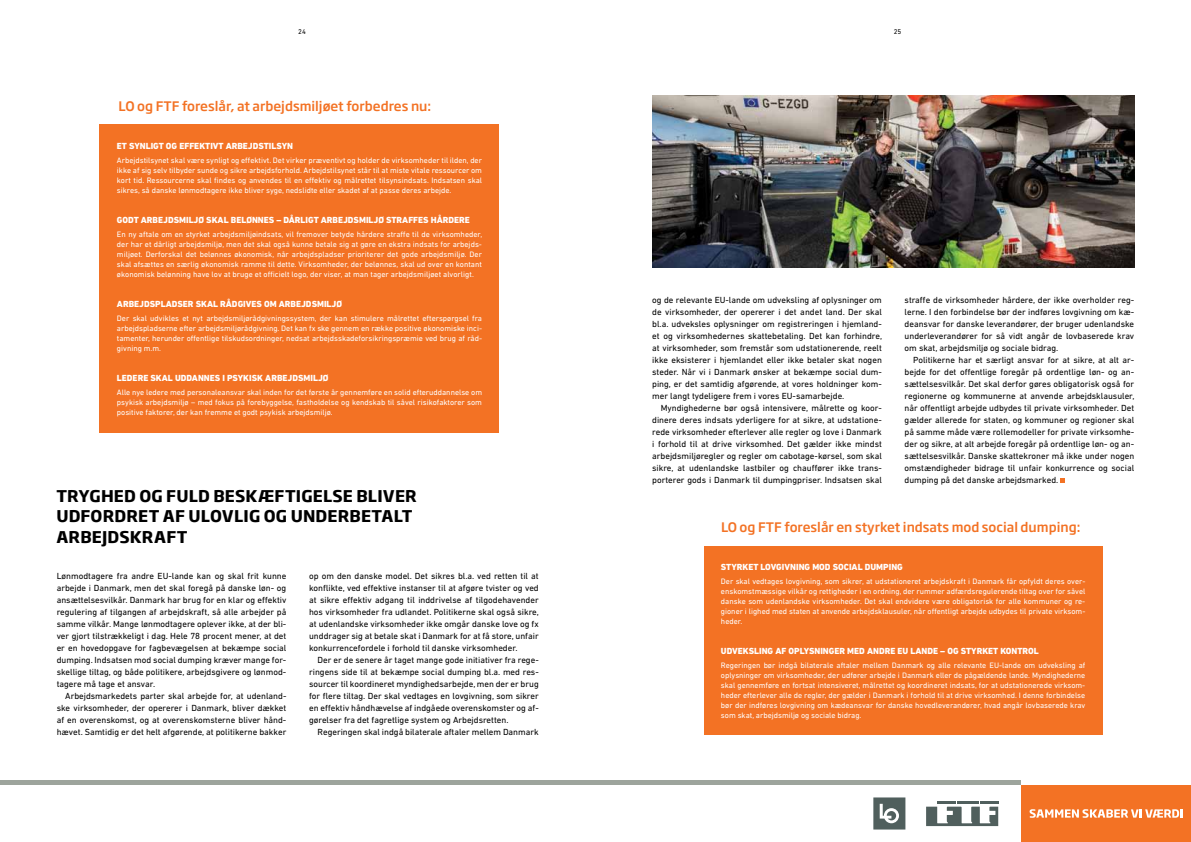
<style>
.page{position:relative;width:1191px;height:842px;background:#fff}
.page>*{position:absolute;margin:0;border:0;box-sizing:border-box;transform-origin:0 0}
.t1{font:700 16px/20.4px "Soho Gothic Pro";letter-spacing:.01em;color:#000}
.t2{font:500 13px "Soho Gothic Pro";color:#f37224}
.t3{font:9px/12px "DIN Next LT Pro";color:#000;text-align:justify}
.t4{font:800 9px "DIN Next LT Pro";color:#fff}
.t5{font:8px/10px "DIN Next LT Pro";color:#fff;text-align:justify}
.t6{font:7px "DIN Next LT Pro";color:#000}
</style>
<div class="page">
<div style="left:704px;top:546px;width:398px;height:189px;background:#f37224"></div>
<svg style="left:1060px;top:478px;width:4px;height:4px"></svg>
<img style="left:652px;top:96px;width:482px;height:171px">
<div style="left:99px;top:125px;width:399px;height:308px;background:#f37224"></div>
<hr style="left:0;top:780px;width:1020px;height:4px;background:#9da49c">
<hr style="left:937px;top:801px;width:18px;height:3px;background:#505f5d">
<hr style="left:957px;top:801px;width:21px;height:3px;background:#505f5d">
<hr style="left:979px;top:801px;width:19px;height:3px;background:#505f5d">
<svg style="left:926px;top:807px;width:72px;height:19px"></svg>
<svg style="left:873px;top:797px;width:32px;height:32px"></svg>
<div style="left:1021px;top:785px;width:170px;height:57px;background:#f37224"></div>
<svg style="left:1029px;top:809px;width:153px;height:9px"></svg>
<p class="t6" style="left:298px;top:27px;width:9px">24</p>
<p class="t6" style="left:893px;top:27px;width:9px">25</p>
<h2 class="t2" style="left:119px;top:96px;width:314px">LO og FTF foreslår, at arbejdsmiljøet forbedres nu:</h2>
<p class="t4" style="left:117px;top:141px;width:121px">ET SYNLI GT OG EFFEKTIVT ARBEJD</p>
<p class="t4" style="left:258px;top:141px;width:36px">STILSYN</p>
<p class="t5" style="left:117px;top:155px;width:366px">Arbejdstilsynet skal være synligt og effektivt. Det virker præventivt og holder de virksomheder til ilden, der ikke af sig selv tilbyder sunde og sikre arbejdsforhold. Arbejdstilsynet står til at miste vitale ressourcer om kort tid. Ressourcerne skal findes og anvendes til en effektiv og målrettet tilsynsindsats. Indsatsen skal sikres, så danske lønmodtagere ikke bliver syge, nedslidte eller skadet af at passe deres arbejde.</p>
<p class="t4" style="left:117px;top:215px;width:31px">GODT ARBEJD</p>
<p class="t4" style="left:174px;top:215px;width:154px">SMILJØ SKAL BELØNNES – DÅRLIGT ARBEJD</p>
<p class="t4" style="left:353px;top:215px;width:45px">SMILJØ STRA</p>
<p class="t4" style="left:408px;top:215px;width:41px">FFES HÅRDERE</p>
<p class="t5" style="left:117px;top:229px;width:367px">En ny aftale om en styrket arbejdsmiljøindsats, vil fremover betyde hårdere straffe til de virksomheder, der har et dårligt arbejdsmiljø, men det skal også kunne betale sig at gøre en ekstra indsats for arbejds&shy;miljøet. Derforskal det belønnes økonomisk, når arbejdspladser prioriterer det gode arbejdsmiljø. Der skal afsættes en særlig økonomisk ramme til dette. Virksomheder, der belønnes, skal ud over en kontant økonomisk belønning have lov at bruge et officielt logo, der viser, at man tager arbejdsmiljøet alvorligt.</p>
<p class="t4" style="left:117px;top:299px;width:13px">ARBEJD</p>
<p class="t4" style="left:150px;top:299px;width:18px">SPLAD</p>
<p class="t4" style="left:177px;top:299px;width:108px">SER SKAL RÅDGIVES OM ARBEJD</p>
<p class="t4" style="left:312px;top:299px;width:32px">SMILJØ</p>
<p class="t5" style="left:117px;top:313px;width:366px">Der skal udvikles et nyt arbejdsmiljørådgivningssystem, der kan stimulere målrettet efterspørgsel fra arbejdspladserne efter arbejdsmiljørådgivning. Det kan fx ske gennem en række positive økonomiske inci&shy;tamenter, herunder offentlige tilskudsordninger, nedsat arbejdsskadeforsikringspræmie ved brug af råd&shy;givning m.m.</p>
<p class="t4" style="left:117px;top:373px;width:12px">LEDERE</p>
<p class="t4" style="left:150px;top:373px;width:32px">SKAL UDDA</p>
<p class="t4" style="left:198px;top:373px;width:74px">NNES I PSYKISK ARBEJD</p>
<p class="t4" style="left:298px;top:373px;width:32px">SMILJØ</p>
<p class="t5" style="left:117px;top:387px;width:367px">Alle nye ledere med personaleansvar skal inden for det første år gennemføre en solid efteruddannelse om psykisk arbejdsmiljø – med fokus på forebyggelse, fastholdelse og kendskab til såvel risikofaktorer som positive faktorer, der kan fremme et godt psykisk arbejdsmiljø.</p>
<h1 class="t1" style="left:56px;top:485px;width:362px">TRYGHED OG FU LD BESKÆFTIGELSE BLIVER<br>UDFORDRET AF ULOVLIG OG UNDERBETALT<br>ARBEJDSKRAFT</h1>
<p class="t3" style="left:57px;top:570px;width:231px">Lønmodtagere fra andre EU-lande kan og skal frit kunne arbejde i Danmark, men det skal foregå på danske løn- og ansættelsesvilkår. Danmark har brug for en klar og effektiv regulering af tilgangen af arbejdskraft, så alle arbejder på samme vilkår. Mange lønmodtagere oplever ikke, at der bli&shy;ver gjort tilstrækkeligt i dag. Hele 78 procent mener, at det er en hovedopgave for fagbevægelsen at bekæmpe social dumping. Indsatsen mod social dumping kræver mange for&shy;skellige tiltag, og både politikere, arbejdsgivere og lønmod&shy;tagere må tage et ansvar.</p>
<p class="t3" style="left:57px;top:690px;width:231px;text-indent:9px">Arbejdsmarkedets parter skal arbejde for, at udenland&shy;ske virksomheder, der opererer i Danmark, bliver dækket af en overenskomst, og at overenskomsterne bliver hånd&shy;hævet. Samtidig er det helt afgørende, at politikerne bakker</p>
<p class="t3" style="left:309px;top:570px;width:231px">op om den danske model. Det sikres bl.a. ved retten til at konflikte, ved effektive instanser til at afgøre tvister og ved at sikre effektiv adgang til inddrivelse af tilgodehavender hos virksomheder fra udlandet. Politikerne skal også sikre, at udenlandske virksomheder ikke omgår danske love og fx unddrager sig at betale skat i Danmark for at få store, unfair konkurrencefordele i forhold til danske virksomheder.</p>
<p class="t3" style="left:309px;top:654px;width:231px;text-indent:9px">Der er de senere år taget mange gode initiativer fra rege&shy;ringens side til at bekæmpe social dumping bl.a. med res&shy;sourcer til koordineret myndighedsarbejde, men der er brug for flere tiltag. Der skal vedtages en lovgivning, som sikrer en effektiv håndhævelse af indgåede overenskomster og af&shy;gørelser fra det fagretlige system og Arbejdsretten.</p>
<p class="t3" style="left:317px;top:726px;width:223px">Regeringen skal indgå bilaterale aftaler mellem Danmark</p>
<p class="t3" style="left:652px;top:294px;width:231px">og de relevante EU-lande om udveksling af oplysninger om de virksomheder, der opererer i det andet land. Der skal bl.a. udveksles oplysninger om registreringen i hjemland&shy;et og virksomhedernes skattebetaling. Det kan forhindre, at virksomheder, som fremstår som udstationerende, reelt ikke eksisterer i hjemlandet eller ikke betaler skat nogen steder. Når vi i Danmark ønsker at bekæmpe social dum&shy;ping, er det samtidig afgørende, at vores holdninger kom&shy;mer langt tydeligere frem i vores EU-samarbejde.</p>
<p class="t3" style="left:652px;top:402px;width:231px;text-indent:9px">Myndighederne bør også intensivere, målrette og koor&shy;dinere deres indsats yderligere for at sikre, at udstatione&shy;rede virksomheder efterlever alle regler og love i Danmark i forhold til at drive virksomhed. Det gælder ikke mindst arbejdsmiljøregler og regler om cabotage-kørsel, som skal sikre, at udenlandske lastbiler og chauffører ikke trans&shy;porterer gods i Danmark til dumpingpriser. Indsatsen skal</p>
<p class="t3" style="left:904px;top:294px;width:231px">straffe de virksomheder hårdere, der ikke overholder reg&shy;lerne. I den forbindelse bør der indføres lovgivning om kæ&shy;deansvar for danske leverandører, der bruger udenlandske underleverandører for så vidt angår de lovbaserede krav om skat, arbejdsmiljø og sociale bidrag.</p>
<p class="t3" style="left:904px;top:354px;width:231px;text-indent:9px">Politikerne har et særligt ansvar for at sikre, at alt ar&shy;bejde for det offentlige foregår på ordentlige løn- og an&shy;sættelsesvilkår. Det skal derfor gøres obligatorisk også for regionerne og kommunerne at anvende arbejdsklausuler, når offentligt arbejde udbydes til private virksomheder. Det gælder allerede for staten, og kommuner og regioner skal på samme måde være rollemodeller for private virksomhe&shy;der og sikre, at alt arbejde foregår på ordentlige løn- og an&shy;sættelsesvilkår. Danske skattekroner må ikke under nogen omstændigheder bidrage til unfair konkurrence og social dumping på det danske arbejdsmarked.</p>
<h2 class="t2" style="left:721px;top:517px;width:361px">LO og FTF foreslår en styrket indsats mod social dumping:</h2>
<p class="t4" style="left:721px;top:562px;width:134px">STYRKET LOVGIVNING MOD SOCIAL</p>
<p class="t4" style="left:864px;top:562px;width:40px">DUMPING</p>
<p class="t5" style="left:721px;top:576px;width:366px">Der skal vedtages lovgivning, som sikrer, at udstationeret arbejdskraft i Danmark får opfyldt deres over&shy;enskomstmæssige vilkår og rettigheder i en ordning, der rummer adfærdsregulerende tiltag over for såvel danske som udenlandske virksomheder. Det skal endvidere være obligatorisk for alle kommuner og re&shy;gioner i lighed med staten at anvende arbejdsklausuler, når offentligt arbejde udbydes til private virksom&shy;heder.</p>
<p class="t4" style="left:721px;top:646px;width:165px">UDVEKSLING AF OPLYSNINGER MED ANDRE</p>
<p class="t4" style="left:897px;top:646px;width:142px">EU LANDE – OG STYRKET KONTROL</p>
<p class="t5" style="left:721px;top:660px;width:366px">Regeringen bør indgå bilaterale aftaler mellem Danmark og alle relevante EU-lande om udveksling af oplysninger om virksomheder, der udfører arbejde i Danmark eller de pågældende lande. Myndighederne skal gennemføre en fortsat intensiveret, målrettet og koordineret indsats, for at udstationerede virksom&shy;heder efterlever alle de regler, der gælder i Danmark i forhold til at drive virksomhed. I denne forbindelse bør der indføres lovgivning om kædeansvar for danske hovedleverandører, hvad angår lovbaserede krav som skat, arbejdsmiljø og sociale bidrag.</p>
</div>
